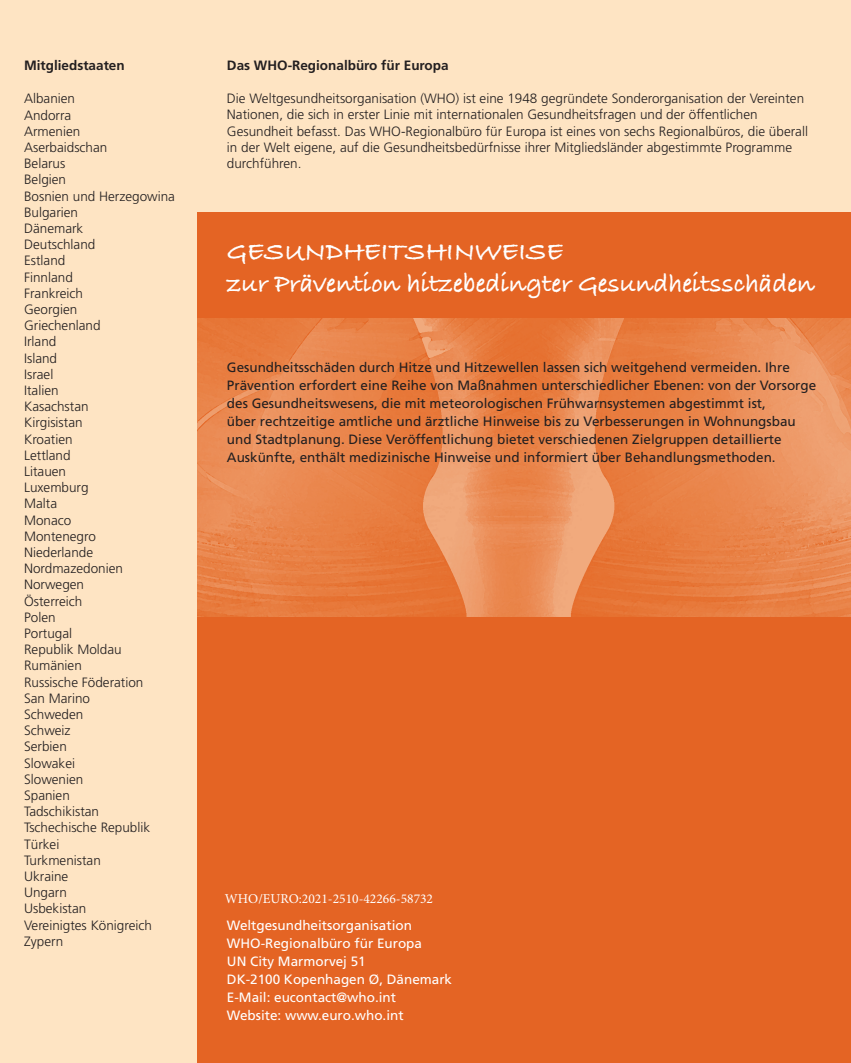
<style>
.page{position:relative;width:851px;height:1063px;background:#fff}
.page>*{position:absolute;margin:0;border:0;box-sizing:border-box;transform-origin:0 0}
.Titoli{font:700 27px "Bradley Hand ITCTT";letter-spacing:-.005em;color:#fff}
.Testo{font:300 13.5px/16.2px "Frutiger";color:#231f20}
.Testo-2{font:13.5px/18px "Frutiger";color:#231f20}
.Testo-3{font:13.5px "Frutiger";color:#fff}
.Testo-4{font:700 13.5px "Frutiger";color:#231f20}
.t1{font:13.5px "Minion Pro";color:#fff}
</style>
<div class="page">
<div style="left:0;top:0;width:850px;height:1063px;background:#fee4c3"></div>
<div style="left:197px;top:213px;width:653px;height:850px;background:#e46424"></div>
<img style="left:197px;top:319px;width:653px;height:298px">
<p class="Testo-4" style="left:24px;top:57px;width:102px">Mitgliedstaaten</p>
<p class="Testo" style="left:24px;top:91px;width:53px">Albanien</p>
<p class="Testo" style="left:24px;top:107px;width:49px">Andorra</p>
<p class="Testo" style="left:24px;top:123px;width:58px">Armenien</p>
<p class="Testo" style="left:24px;top:139px;width:85px">Aserbaidschan</p>
<p class="Testo" style="left:24px;top:155px;width:43px">Belarus</p>
<p class="Testo" style="left:24px;top:172px;width:44px">Belgien</p>
<p class="Testo" style="left:24px;top:188px;width:152px">Bosnien und Herzegowina</p>
<p class="Testo" style="left:24px;top:204px;width:56px">Bulgarien</p>
<p class="Testo" style="left:24px;top:220px;width:61px">Dänemark</p>
<p class="Testo" style="left:24px;top:236px;width:73px">Deutschland</p>
<p class="Testo" style="left:24px;top:253px;width:43px">Estland</p>
<p class="Testo" style="left:24px;top:269px;width:50px">Finnland</p>
<p class="Testo" style="left:24px;top:285px;width:60px">Frankreich</p>
<p class="Testo" style="left:24px;top:301px;width:55px">Georgien</p>
<p class="Testo" style="left:24px;top:317px;width:78px">Griechenland</p>
<p class="Testo" style="left:24px;top:334px;width:34px">Irland</p>
<p class="Testo" style="left:24px;top:350px;width:35px">Island</p>
<p class="Testo" style="left:24px;top:366px;width:31px">Israel</p>
<p class="Testo" style="left:24px;top:382px;width:36px">Italien</p>
<p class="Testo" style="left:24px;top:398px;width:66px">Kasachstan</p>
<p class="Testo" style="left:24px;top:415px;width:60px">Kirgisistan</p>
<p class="Testo" style="left:24px;top:431px;width:50px">Kroatien</p>
<p class="Testo" style="left:24px;top:447px;width:48px">Lettland</p>
<p class="Testo" style="left:24px;top:463px;width:43px">Litauen</p>
<p class="Testo" style="left:24px;top:479px;width:66px">Luxemburg</p>
<p class="Testo" style="left:24px;top:496px;width:34px">Malta</p>
<p class="Testo" style="left:24px;top:512px;width:49px">Monaco</p>
<p class="Testo" style="left:24px;top:528px;width:73px">Montenegro</p>
<p class="Testo" style="left:24px;top:544px;width:71px">Niederlande</p>
<p class="Testo" style="left:24px;top:560px;width:100px">Nordmazedonien</p>
<p class="Testo" style="left:24px;top:577px;width:62px">Norwegen</p>
<p class="Testo" style="left:24px;top:593px;width:60px">Österreich</p>
<p class="Testo" style="left:24px;top:609px;width:33px">Polen</p>
<p class="Testo" style="left:24px;top:625px;width:50px">Portugal</p>
<p class="Testo" style="left:24px;top:641px;width:99px">Republik Moldau</p>
<p class="Testo" style="left:24px;top:658px;width:59px">Rumänien</p>
<p class="Testo" style="left:24px;top:674px;width:121px">Russische Föderation</p>
<p class="Testo" style="left:24px;top:690px;width:68px">San Marino</p>
<p class="Testo" style="left:24px;top:706px;width:61px">Schweden</p>
<p class="Testo" style="left:24px;top:722px;width:48px">Schweiz</p>
<p class="Testo" style="left:24px;top:739px;width:44px">Serbien</p>
<p class="Testo" style="left:24px;top:755px;width:53px">Slowakei</p>
<p class="Testo" style="left:24px;top:771px;width:61px">Slowenien</p>
<p class="Testo" style="left:24px;top:787px;width:47px">Spanien</p>
<p class="Testo" style="left:24px;top:803px;width:77px">Tadschikistan</p>
<p class="Testo" style="left:24px;top:820px;width:128px">Tschechische Republik</p>
<p class="Testo" style="left:24px;top:836px;width:37px">Türkei</p>
<p class="Testo" style="left:24px;top:852px;width:78px">Turkmenistan</p>
<p class="Testo" style="left:24px;top:868px;width:46px">Ukraine</p>
<p class="Testo" style="left:24px;top:884px;width:45px">Ungarn</p>
<p class="Testo" style="left:24px;top:901px;width:64px">Usbekistan</p>
<p class="Testo" style="left:24px;top:917px;width:129px">Vereinigtes Königreich</p>
<p class="Testo" style="left:24px;top:933px;width:41px">Zypern</p>
<p class="Testo-4" style="left:227px;top:57px;width:223px">Das WHO-Regionalbüro für Europa</p>
<p class="Testo" style="left:227px;top:90px;width:582px">Die Weltgesundheitsorganisation (WHO) ist eine 1948 gegründete Sonderorganisation der Vereinten Nationen, die sich in erster Linie mit internationalen Gesundheitsfragen und der öffentlichen Gesundheit befasst. Das WHO-Regionalbüro für Europa ist eines von sechs Regionalbüros, die überall in der Welt eigene, auf die Gesundheitsbedürfnisse ihrer Mitgliedsländer abgestimmte Programme durchführen.</p>
<p class="Titoli" style="left:227px;top:231px;width:338px">GESUNDHEITSHINWEISE</p>
<p class="Titoli" style="left:227px;top:263px;width:589px">zur Prävention hitzebedingter Gesundheitsschäden</p>
<p class="Testo-2" style="left:227px;top:358px;width:590px">Gesundheitsschäden durch Hitze und Hitzewellen lassen sich weitgehend vermeiden. Ihre Prävention erfordert eine Reihe von Maßnahmen unterschiedlicher Ebenen: von der Vorsorge des Gesundheitswesens, die mit meteorologischen Frühwarnsystemen abgestimmt ist,<br>über rechtzeitige amtliche und ärztliche Hinweise bis zu Verbesserungen in Wohnungsbau und Stadtplanung. Diese Veröffentlichung bietet verschiedenen Zielgruppen detaillierte Auskünfte, enthält medizinische Hinweise und informiert über Behandlungsmethoden.</p>
<p class="t1" style="left:225px;top:890px;width:210px">WHO/EURO:2021-2510-42266-58732</p>
<p class="Testo-3" style="left:227px;top:917px;width:186px">Weltgesundheitsorganisation</p>
<p class="Testo-3" style="left:227px;top:935px;width:197px">WHO-Regionalbüro für Europa</p>
<p class="Testo-3" style="left:227px;top:953px;width:140px">UN City Marmorvej 51</p>
<p class="Testo-3" style="left:227px;top:971px;width:227px">DK-2100 Kopenhagen Ø, Dänemark</p>
<p class="Testo-3" style="left:227px;top:989px;width:171px">E-Mail: eucontact@who.int</p>
<p class="Testo-3" style="left:227px;top:1007px;width:178px">Website: www.euro.who.int</p>
</div>
